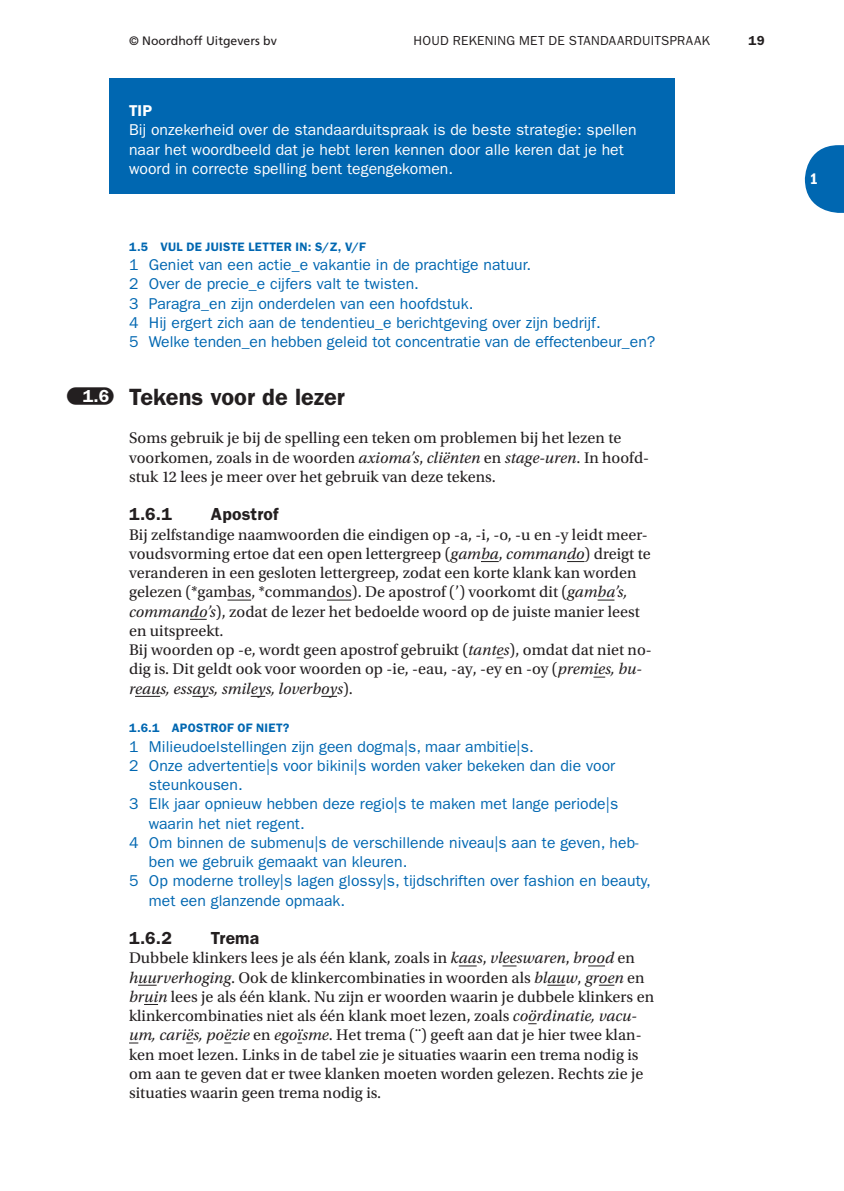
<style>
.page{position:relative;width:844px;height:1191px;background:#fff}
.page>*{position:absolute;margin:0;border:0;box-sizing:border-box;transform-origin:0 0}
.t1{font:600 23.62px "ITC Franklin Gothic Std";color:#231f20}
.t2{font:600 17.5px "ITC Franklin Gothic Std";letter-spacing:.01em;color:#231f20}
.t3{font:16.1px/19.2px "Utopia Std";letter-spacing:.005em;color:#231f20}
.t4{font:15.75px/19.2px "ITC Franklin Gothic Std";letter-spacing:.005em;color:#0067b1}
.t5{font:15.75px/19.2px "ITC Franklin Gothic Std";letter-spacing:.005em;color:#fff}
.t6{font:600 15.75px "ITC Franklin Gothic Std";color:#fff}
.t7{font:15.75px "ITC Franklin Gothic Std Dm Cd";color:#fff}
.t8{font:13.12px "ITC Franklin Gothic Std";letter-spacing:.02em;color:#231f20}
.t9{font:600 13.12px "ITC Franklin Gothic Std";color:#231f20}
.t10{font:600 12.25px "ITC Franklin Gothic Std";letter-spacing:.025em;color:#0067b1}
.t11{font:12.25px "Frutiger LT Std";color:#231f20}
.s1{font-family:"Franklin Gothic Demi Met Pil";font-weight:400;font-size:17.5px}
.s2{font-size:17.5px;color:#fff}
.s3{font-style:italic}
</style>
<div class="page">
<svg style="left:804px;top:145px;width:39px;height:68px"></svg>
<svg style="left:481px;top:561px;width:17px;height:1px"></svg>
<svg style="left:567px;top:561px;width:17px;height:1px"></svg>
<svg style="left:227px;top:599px;width:24px;height:1px"></svg>
<svg style="left:327px;top:599px;width:24px;height:1px"></svg>
<svg style="left:597px;top:599px;width:17px;height:1px"></svg>
<svg style="left:190px;top:619px;width:17px;height:1px"></svg>
<svg style="left:593px;top:676px;width:12px;height:1px"></svg>
<svg style="left:135px;top:696px;width:25px;height:1px"></svg>
<svg style="left:192px;top:696px;width:16px;height:1px"></svg>
<svg style="left:250px;top:696px;width:15px;height:1px"></svg>
<svg style="left:321px;top:696px;width:16px;height:1px"></svg>
<svg style="left:458px;top:965px;width:18px;height:1px"></svg>
<svg style="left:502px;top:965px;width:14px;height:1px"></svg>
<svg style="left:588px;top:965px;width:17px;height:1px"></svg>
<svg style="left:138px;top:984px;width:19px;height:1px"></svg>
<svg style="left:547px;top:984px;width:18px;height:1px"></svg>
<svg style="left:599px;top:984px;width:15px;height:1px"></svg>
<svg style="left:144px;top:1004px;width:14px;height:1px"></svg>
<div style="left:109px;top:78px;width:566px;height:115px;background:#0067b1"></div>
<p class="t11" style="left:129px;top:35px;width:149px">© Noordhoff Uitgevers bv</p>
<p class="t8" style="left:413px;top:35px;width:298px">HOUD REKENING MET DE STANDAARDUITSPRAAK</p>
<p class="t9" style="left:748px;top:35px;width:18px">19</p>
<p class="t6" style="left:129px;top:105px;width:25px">TIP</p>
<p class="t5" style="left:129px;top:121px;width:509px">Bij onzekerheid over de standaarduitspraak is de beste strategie: spellen naar het woordbeeld dat je hebt leren kennen door alle keren dat je het woord in correcte spelling bent tegengekomen.</p>
<p class="t10" style="left:129px;top:242px;width:238px">1.5 VUL DE JUISTE LETTER IN: S/Z, V/F</p>
<p class="t4" style="left:129px;top:256px;width:527px">1 Geniet van een actie_e vakantie in de prachtige natuur.<br>2 Over de precie_e cijfers valt te twisten.<br>3 Paragra_en zijn onderdelen van een hoofdstuk.<br>4 Hij ergert zich aan de tendentieu_e berichtgeving over zijn bedrijf.<br>5 Welke tenden_en hebben geleid tot concentratie van de effectenbeur_en?</p>
<h1 class="t1" style="left:67px;top:388px;width:279px"><span class="s1">§</span><span class="s2">1.6</span> Tekens voor de lezer</h1>
<p class="t3" style="left:129px;top:430px;width:521px">Soms gebruik je bij de spelling een teken om problemen bij het lezen te voorkomen, zoals in de woorden <span class="s3">axioma’s</span>, <span class="s3">cliënten</span> en <span class="s3">stage-uren</span>. In hoofd&shy;stuk</p>
<p class="t3" style="left:180px;top:468px;width:317px">lees je meer over het gebruik van deze tekens.</p>
<p class="t2" style="left:129px;top:508px;width:44px">1.6.1</p>
<p class="t2" style="left:211px;top:508px;width:69px">Apostrof</p>
<p class="t3" style="left:129px;top:526px;width:524px">Bij zelfstandige naamwoorden die eindigen op -a, -i, -o, -u en -y leidt meer&shy;voudsvorming ertoe dat een open lettergreep (<span class="s3">gamba</span>, <span class="s3">commando</span>) dreigt te veranderen in een gesloten lettergreep, zodat een korte klank kan worden gelezen (*gambas, *commandos). De apostrof (’) voorkomt dit (<span class="s3">gamba’s, commando’s</span>), zodat de lezer het bedoelde woord op de juiste manier leest en uitspreekt.<br>Bij woorden op -e, wordt geen apostrof gebruikt (<span class="s3">tantes</span>), omdat dat niet no&shy;dig is. Dit geldt ook voor woorden op -ie, -eau, -ay, -ey en -oy (<span class="s3">premies, bu&shy;reaus, essays, smileys, loverboys</span>).</p>
<p class="t10" style="left:129px;top:723px;width:162px">1.6.1 APOSTROF OF NIET?</p>
<p class="t4" style="left:129px;top:737px;width:406px">1 Milieudoelstellingen zijn geen dogma|s, maar ambitie|s.</p>
<p class="t4" style="left:129px;top:757px;width:487px">2 Onze advertentie|s voor bikini|s worden vaker bekeken dan die voor</p>
<p class="t4" style="left:149px;top:776px;width:95px">steunkousen.</p>
<p class="t4" style="left:129px;top:795px;width:490px">3 Elk jaar opnieuw hebben deze regio|s te maken met lange periode|s</p>
<p class="t4" style="left:149px;top:814px;width:157px">waarin het niet regent.</p>
<p class="t4" style="left:129px;top:834px;width:511px">4 Om binnen de submenu|s de verschillende niveau|s aan te geven, heb-</p>
<p class="t4" style="left:149px;top:853px;width:260px">ben we gebruik gemaakt van kleuren.</p>
<p class="t4" style="left:129px;top:872px;width:523px">5 Op moderne trolley|s lagen glossy|s, tijdschriften over fashion en beauty,</p>
<p class="t4" style="left:149px;top:891px;width:198px">met een glanzende opmaak.</p>
<p class="t2" style="left:129px;top:931px;width:44px">1.6.2</p>
<p class="t2" style="left:211px;top:931px;width:50px">Trema</p>
<p class="t3" style="left:129px;top:950px;width:526px">Dubbele klinkers lees je als één klank, zoals in <span class="s3">kaas</span>, <span class="s3">vleeswaren</span>, <span class="s3">brood</span> en <span class="s3">huurverhoging</span>. Ook de klinkercombinaties in woorden als <span class="s3">blauw</span>, <span class="s3">groen</span> en <span class="s3">bruin</span> lees je als één klank. Nu zijn er woorden waarin je dubbele klinkers en klinkercombinaties niet als één klank moet lezen, zoals <span class="s3">coördinatie, vacu&shy;um, cariës, poëzie</span> en <span class="s3">egoïsme</span>. Het trema (¨) geeft aan dat je hier twee klan&shy;ken moet lezen. Links in de tabel zie je situaties waarin een trema nodig is om aan te geven dat er twee klanken moeten worden gelezen. Rechts zie je situaties waarin geen trema nodig is.</p>
<p class="t7" style="left:809px;top:173px;width:10px">1</p>
</div>
